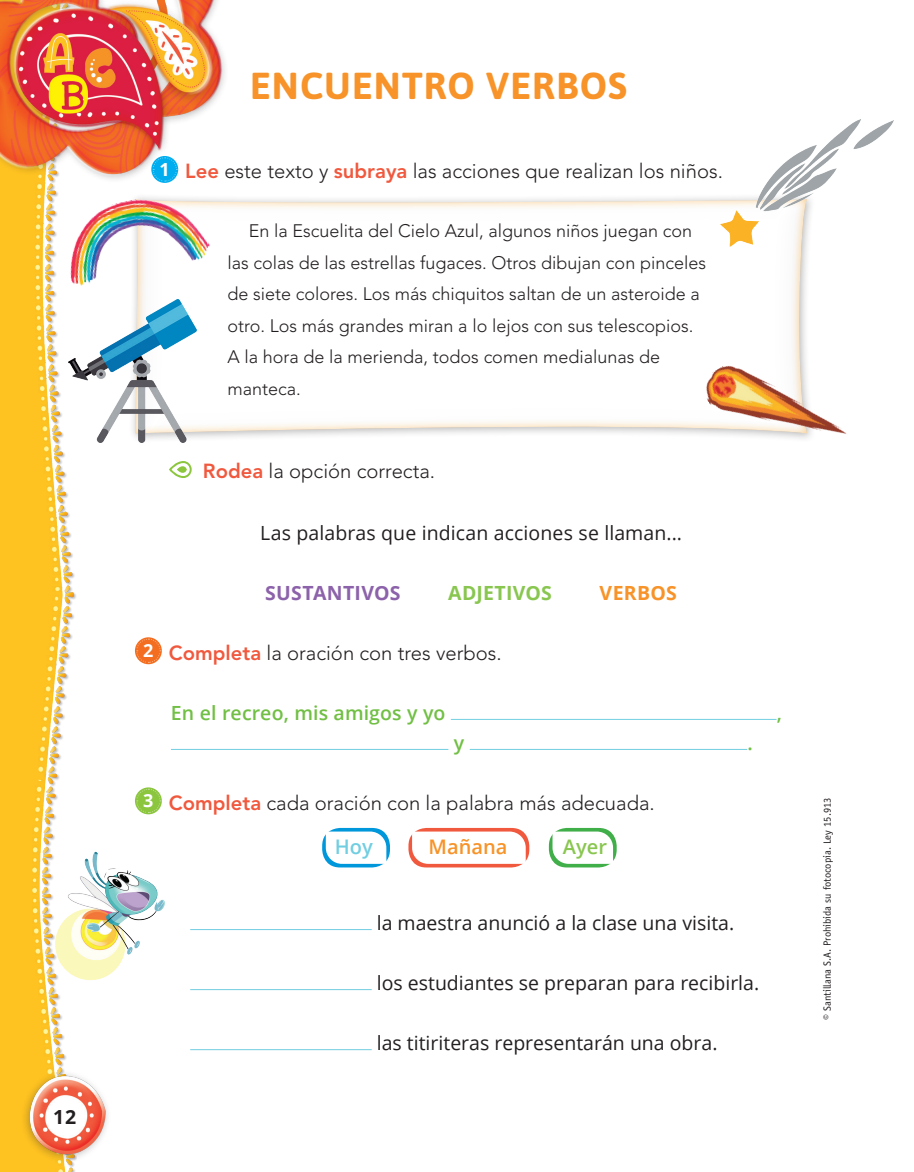
<style>
.page{position:relative;width:914px;height:1172px;background:#fff}
.page>*{position:absolute;margin:0;border:0;box-sizing:border-box;transform-origin:0 0}
._03-TIT__LENGUA{font:700 37.5px "Asap";letter-spacing:.03em;color:#f79328}
._10-CONSIGNA{font:300 20.25px "Avenir LT Std";color:#231f20}
._11-SUB-CONSIGNA{font:300 20.25px "Avenir LT Std";color:#231f20}
._20-PALABRITAS{font:600 20.1px "Open Sans";color:#f79328}
._20-PALABRITAS-2{font:600 20.1px "Open Sans";color:#89c650}
._20-PALABRITAS-3{font:600 20.1px "Open Sans";color:#71cee1}
._20-PALABRITAS-4{font:19.5px "Open Sans";color:#231f20}
._13-TEXTITOS_MÁS_CHI{font:19.5px "Open Sans";letter-spacing:.005em;color:#231f20}
._12-TEXTITOS{font:600 19.5px "Open Sans";letter-spacing:.005em;color:#71bf44}
._13-TEXTITOS_MÁS_CHI-2{font:700 19.5px "Open Sans";letter-spacing:.01em;color:#8c62aa}
._13-TEXTITOS_MÁS_CHI-3{font:700 19.5px "Open Sans";letter-spacing:.01em;color:#89c650}
._13-TEXTITOS_MÁS_CHI-4{font:700 19.5px "Open Sans";letter-spacing:.015em;color:#f79328}
.t1{font:700 19.5px "Open Sans";color:#231f20}
._09-TXT{font:300 18px/31.5px "Avenir LT Std";color:#231f20}
.t2{font:700 18px "Open Sans";color:#fff}
.t3{font:10.5px "Officina Sans Std";color:#231f20}
.s1{font-weight:800;color:#f0593e}
</style>
<div class="page">
<div style="left:134px;top:198px;width:674px;height:236px;background:#fcb959;opacity:.75"></div>
<img style="left:0;top:213px;width:76px;height:958px">
<img style="left:0;top:0;width:254px;height:213px">
<img style="left:14px;top:1066px;width:94px;height:103px">
<svg style="left:322px;top:827px;width:68px;height:41px"></svg>
<svg style="left:549px;top:827px;width:68px;height:41px"></svg>
<svg style="left:408px;top:827px;width:122px;height:41px"></svg>
<svg style="left:151px;top:156px;width:27px;height:27px"></svg>
<svg style="left:152px;top:157px;width:25px;height:25px"></svg>
<svg style="left:169px;top:461px;width:23px;height:17px"></svg>
<svg style="left:135px;top:637px;width:27px;height:27px"></svg>
<svg style="left:136px;top:638px;width:25px;height:25px"></svg>
<hr style="left:451px;top:718px;width:325px;height:1px;background:#71cee1">
<hr style="left:171px;top:748px;width:277px;height:1px;background:#71cee1">
<hr style="left:470px;top:748px;width:277px;height:1px;background:#71cee1">
<svg style="left:135px;top:787px;width:27px;height:27px"></svg>
<svg style="left:136px;top:788px;width:25px;height:25px"></svg>
<hr style="left:190px;top:928px;width:182px;height:1px;background:#71cee1">
<hr style="left:190px;top:988px;width:182px;height:1px;background:#71cee1">
<hr style="left:190px;top:1048px;width:182px;height:1px;background:#71cee1">
<img style="left:58px;top:186px;width:154px;height:101px">
<img style="left:697px;top:329px;width:150px;height:110px">
<img style="left:721px;top:119px;width:173px;height:128px">
<img style="left:69px;top:299px;width:127px;height:143px">
<img style="left:32px;top:847px;width:133px;height:137px">
<p class="t1" style="left:53px;top:1102px;width:25px">12</p>
<p class="_03-TIT__LENGUA" style="left:250px;top:64px;width:378px">ENCUENTRO VERBOS</p>
<p class="t2" style="left:159px;top:156px;width:12px">1</p>
<p class="_10-CONSIGNA" style="left:185px;top:159px;width:539px"><span class="s1">Lee</span> este texto y <span class="s1">subraya</span> las acciones que realizan los niños.</p>
<p class="_09-TXT" style="left:227px;top:215px;width:480px;text-indent:21px">En la Escuelita del Cielo Azul, algunos niños juegan con las colas de las estrellas fugaces. Otros dibujan con pinceles de siete colores. Los más chiquitos saltan de un asteroide a otro. Los más grandes miran a lo lejos con sus telescopios.<br>A la hora de la merienda, todos comen medialunas de manteca.</p>
<p class="_11-SUB-CONSIGNA" style="left:203px;top:459px;width:234px"><span class="s1">Rodea</span> la opción correcta.</p>
<p class="_13-TEXTITOS_MÁS_CHI" style="left:260px;top:519px;width:424px">Las palabras que indican acciones se llaman...</p>
<p class="_13-TEXTITOS_MÁS_CHI-2" style="left:265px;top:578px;width:137px">SUSTANTIVOS</p>
<p class="_13-TEXTITOS_MÁS_CHI-3" style="left:448px;top:578px;width:105px">ADJETIVOS</p>
<p class="_13-TEXTITOS_MÁS_CHI-4" style="left:600px;top:578px;width:79px">VERBOS</p>
<p class="t2" style="left:143px;top:637px;width:12px">2</p>
<p class="_10-CONSIGNA" style="left:169px;top:640px;width:334px"><span class="s1">Completa</span> la oración con tres verbos.</p>
<p class="_12-TEXTITOS" style="left:171px;top:699px;width:276px">En el recreo, mis amigos y yo</p>
<p class="_12-TEXTITOS" style="left:454px;top:729px;width:12px">y</p>
<p class="_12-TEXTITOS" style="left:747px;top:729px;width:7px">.</p>
<p class="t2" style="left:143px;top:787px;width:12px">3</p>
<p class="_10-CONSIGNA" style="left:169px;top:790px;width:487px"><span class="s1">Completa</span> cada oración con la palabra más adecuada.</p>
<p class="_20-PALABRITAS-3" style="left:335px;top:832px;width:40px">Hoy</p>
<p class="_20-PALABRITAS" style="left:429px;top:832px;width:80px">Mañana</p>
<p class="_20-PALABRITAS-2" style="left:563px;top:832px;width:46px">Ayer</p>
<p class="_12-TEXTITOS" style="left:777px;top:699px;width:7px">,</p>
<p class="_20-PALABRITAS-4" style="left:377px;top:909px;width:359px">la maestra anunció a la clase una visita.</p>
<p class="_20-PALABRITAS-4" style="left:377px;top:969px;width:384px">los estudiantes se preparan para recibirla.</p>
<p class="_20-PALABRITAS-4" style="left:377px;top:1029px;width:342px">las titiriteras representarán una obra.</p>
<p class="t3" style="left:821px;top:1019px;width:224px;rotate:-90deg">© Santillana S.A. Prohibida su fotocopia. Ley 15.913</p>
</div>
